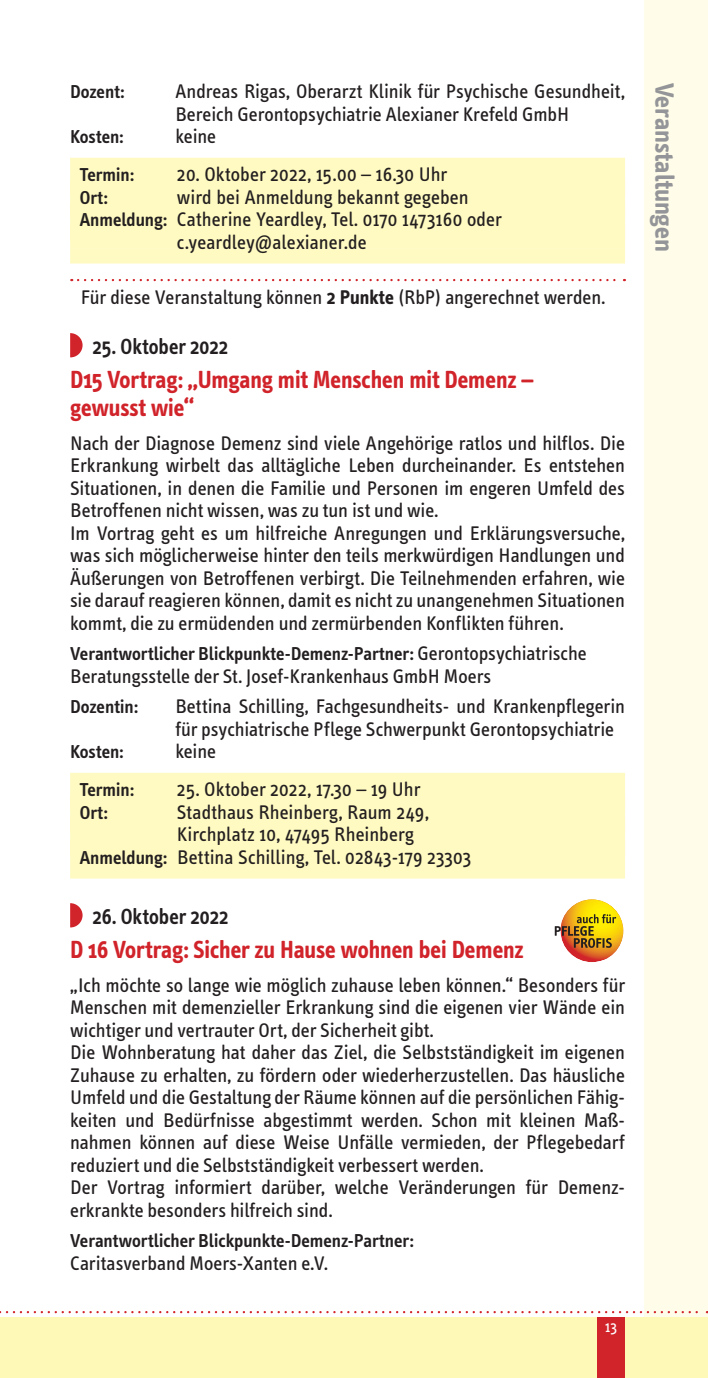
<style>
.page{position:relative;width:708px;height:1378px;background:#fff}
.page>*{position:absolute;margin:0;border:0;box-sizing:border-box;transform-origin:0 0}
.t1{font:700 27px "Info Text";letter-spacing:-.01em;color:#939598}
.t2{font:700 25.2px/28.1px "Info Text";letter-spacing:-.005em;color:#d1232a;scale:.95 1}
.t3{font:600 22.5px "Info Text";letter-spacing:.005em;color:#231f20;scale:.95 1}
.t4{font:20.25px/22.5px "Info Text";color:#231f20}
.t5{font:600 19.12px "Info Text";letter-spacing:-.005em;color:#231f20}
.t6{font:15.75px "Info Text";color:#fff}
.s1{font-weight:600;font-size:19.12px}
.s2{font-weight:700}
.s3{font-weight:400;font-size:20.25px}
</style>
<div class="page">
<div style="left:644px;top:0;width:64px;height:1378px;background:#fffde9"></div>
<div style="left:0;top:1317px;width:19px;height:61px;background:#fff9b8"></div>
<div style="left:19px;top:1317px;width:689px;height:61px;background:#fff9b8"></div>
<div style="left:597px;top:1317px;width:28px;height:61px;background:#d1232a"></div>
<svg style="left:0;top:1311px;width:708px;height:2px"></svg>
<div style="left:70px;top:158px;width:555px;height:23px;background:#fffac1"></div>
<div style="left:70px;top:180px;width:555px;height:24px;background:#fffac1"></div>
<div style="left:70px;top:203px;width:555px;height:23px;background:#fffac1"></div>
<div style="left:70px;top:225px;width:555px;height:24px;background:#fffac1"></div>
<div style="left:70px;top:249px;width:555px;height:14px;background:#fffac1"></div>
<div style="left:70px;top:773px;width:555px;height:23px;background:#fffac1"></div>
<div style="left:70px;top:795px;width:555px;height:24px;background:#fffac1"></div>
<div style="left:70px;top:818px;width:555px;height:23px;background:#fffac1"></div>
<div style="left:70px;top:840px;width:555px;height:24px;background:#fffac1"></div>
<div style="left:70px;top:864px;width:555px;height:14px;background:#fffac1"></div>
<svg style="left:78px;top:279px;width:547px;height:2px"></svg>
<svg style="left:70px;top:333px;width:13px;height:25px"></svg>
<svg style="left:70px;top:903px;width:13px;height:24px"></svg>
<svg style="left:555px;top:899px;width:68px;height:63px"></svg>
<p class="t5" style="left:70px;top:81px;width:56px">Dozent:</p>
<p class="t4" style="left:175px;top:80px;width:451px">Andreas Rigas, Oberarzt Klinik für Psychische Gesundheit,<br>Bereich Gerontopsychiatrie Alexianer Krefeld GmbH</p>
<p class="t5" style="left:70px;top:126px;width:55px">Kosten:</p>
<p class="t4" style="left:175px;top:125px;width:42px">keine</p>
<p class="t5" style="left:80px;top:164px;width:56px">Termin:</p>
<p class="t4" style="left:177px;top:164px;width:272px">20. Oktober 2022, 15.00 – 16.30 Uhr</p>
<p class="t5" style="left:80px;top:187px;width:29px">Ort:</p>
<p class="t4" style="left:177px;top:186px;width:293px">wird bei Anmeldung bekannt gegeben</p>
<p class="t4" style="left:80px;top:209px;width:424px"><span class="s1">Anmeldung:</span> Catherine Yeardley, Tel. 0170 1473160 oder</p>
<p class="t4" style="left:177px;top:231px;width:191px">c.yeardley@alexianer.de</p>
<p class="t4" style="left:81px;top:286px;width:526px">Für diese Veranstaltung können <span class="s2">2 Punkte</span> (RbP) angerechnet werden.</p>
<p class="t3" style="left:92px;top:333px;width:144px">25. Oktober 2022</p>
<p class="t2" style="left:70px;top:366px;width:489px">D15 Vortrag: „Umgang mit Menschen mit Demenz – gewusst wie“</p>
<p class="t4" style="left:70px;top:432px;width:556px">Nach der Diagnose Demenz sind viele Angehörige ratlos und hilflos. Die Erkrankung wirbelt das alltägliche Leben durcheinander. Es entstehen Situationen, in denen die Familie und Personen im engeren Umfeld des Betroffenen nicht wissen, was zu tun ist und wie.<br>Im Vortrag geht es um hilfreiche Anregungen und Erklärungsversuche, was sich möglicherweise hinter den teils merkwürdigen Handlungen und Äußerungen von Betroffenen verbirgt. Die Teilnehmenden erfahren, wie sie darauf reagieren können, damit es nicht zu unangenehmen Situationen kommt, die zu ermüdenden und zermürbenden Konflikten führen.</p>
<p class="t5" style="left:70px;top:643px;width:518px">Verantwortlicher Blickpunkte-Demenz-Partner: <span class="s3">Gerontopsychiatrische</span></p>
<p class="t4" style="left:70px;top:665px;width:423px">Beratungsstelle der St. Josef-Krankenhaus GmbH Moers</p>
<p class="t5" style="left:70px;top:696px;width:69px">Dozentin:</p>
<p class="t4" style="left:175px;top:695px;width:451px">Bettina Schilling, Fachgesundheits- und Krankenpflegerin für psychiatrische Pflege Schwerpunkt Gerontopsychiatrie</p>
<p class="t5" style="left:70px;top:741px;width:55px">Kosten:</p>
<p class="t4" style="left:175px;top:740px;width:42px">keine</p>
<p class="t5" style="left:80px;top:779px;width:56px">Termin:</p>
<p class="t4" style="left:177px;top:779px;width:245px">25. Oktober 2022, 17.30 – 19 Uhr</p>
<p class="t5" style="left:80px;top:802px;width:29px">Ort:</p>
<p class="t4" style="left:177px;top:801px;width:253px">Stadthaus Rheinberg, Raum 249,</p>
<p class="t4" style="left:177px;top:824px;width:238px">Kirchplatz 10, 47495 Rheinberg</p>
<p class="t4" style="left:80px;top:846px;width:393px"><span class="s1">Anmeldung:</span> Bettina Schilling, Tel. 02843-179 23303</p>
<p class="t3" style="left:92px;top:903px;width:145px">26. Oktober 2022</p>
<p class="t2" style="left:70px;top:936px;width:479px">D 16 Vortrag: Sicher zu Hause wohnen bei Demenz</p>
<p class="t4" style="left:70px;top:974px;width:556px">„Ich möchte so lange wie möglich zuhause leben können.“ Besonders für Menschen mit demenzieller Erkrankung sind die eigenen vier Wände ein wichtiger und vertrauter Ort, der Sicherheit gibt.<br>Die Wohnberatung hat daher das Ziel, die Selbstständigkeit im eigenen Zuhause zu erhalten, zu fördern oder wiederherzustellen. Das häusliche Umfeld und die Gestaltung der Räume können auf die persönlichen Fähig&shy;keiten und Bedürfnisse abgestimmt werden. Schon mit kleinen Maß&shy;nahmen können auf diese Weise Unfälle vermieden, der Pflegebedarf reduziert und die Selbstständigkeit verbessert werden.<br>Der Vortrag informiert darüber, welche Veränderungen für Demenz&shy;erkrankte besonders hilfreich sind.</p>
<p class="t5" style="left:70px;top:1230px;width:345px">Verantwortlicher Blickpunkte-Demenz-Partner:</p>
<p class="t4" style="left:70px;top:1252px;width:259px">Caritasverband Moers-Xanten e.V.</p>
<p class="t6" style="left:605px;top:1318px;width:13px">13</p>
<h1 class="t1" style="left:680px;top:83px;width:170px;rotate:90deg">Veranstaltungen</h1>
</div>
